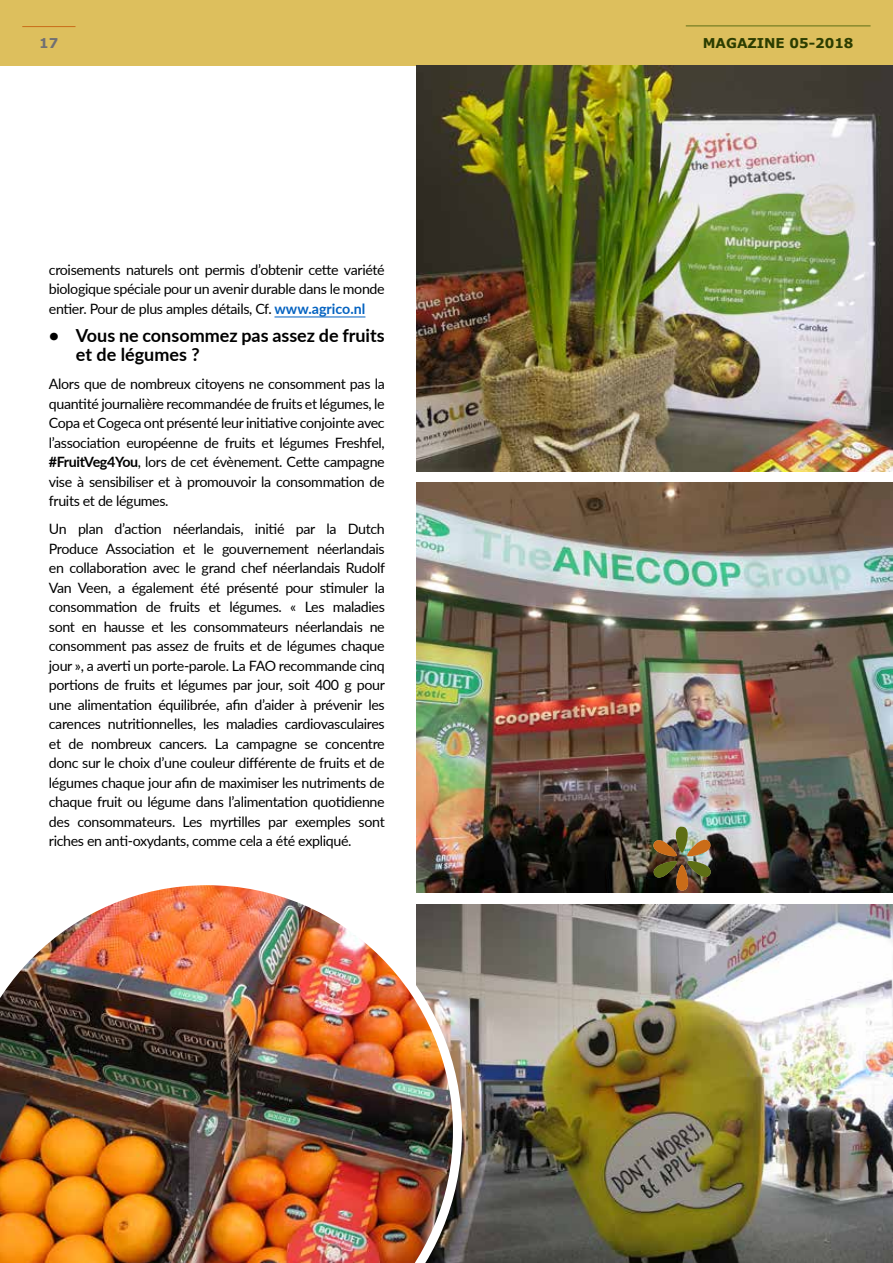
<style>
.page{position:relative;width:893px;height:1263px;background:#fff}
.page>*{position:absolute;margin:0;border:0;box-sizing:border-box;transform-origin:0 0}
.t1{font:700 18px/19.5px "Lato";color:#000}
.t2{font:14.25px/19.5px "Lato";letter-spacing:-.025em;color:#000;text-align:justify}
.t3{font:700 13.5px "Verdana";color:#2c3d00}
.t4{font:700 13.5px "Verdana";color:#717073}
.s1{font-weight:700;color:#0563c1}
.s2{font-weight:700}
</style>
<div class="page">
<div style="left:0;top:0;width:893px;height:66px;background:#ddbf5d"></div>
<hr style="left:686px;top:26px;width:184px;height:1px;background:#5e6f15">
<hr style="left:22px;top:26px;width:54px;height:1px;background:#ca6c18">
<hr style="left:274px;top:317px;width:91px;height:1px;background:#0563c1">
<img style="left:417px;top:66px;width:476px;height:405px">
<img style="left:417px;top:482px;width:476px;height:410px">
<img style="left:462px;top:904px;width:431px;height:359px">
<img style="left:0;top:876px;width:462px;height:387px">
<img style="left:652px;top:826px;width:60px;height:65px">
<svg style="left:718px;top:863px;width:5px;height:30px"></svg>
<p class="t4" style="left:39px;top:35px;width:21px">17</p>
<p class="t3" style="left:703px;top:34px;width:152px">MAGAZINE 05-2018</p>
<p class="t2" style="left:49px;top:259px;width:337px">croisements naturels ont permis d’obtenir cette variété biologique spéciale pour un avenir durable dans le monde entier. Pour de plus amples détails, Cf. <span class="s1">www.agrico.nl</span></p>
<p class="t1" style="left:76px;top:325px;width:310px;text-indent:-27px">• Vous ne consommez pas assez de fruits et de légumes ?</p>
<p class="t2" style="left:49px;top:374px;width:337px">Alors que de nombreux citoyens ne consomment pas la quantité journalière recommandée de fruits et légumes, le Copa et Cogeca ont présenté leur initiative conjointe avec l’association européenne de fruits et légumes Freshfel, <span class="s2">#FruitVeg4You</span>, lors de cet évènement. Cette campagne vise à sensibiliser et à promouvoir la consommation de fruits et de légumes.</p>
<p class="t2" style="left:49px;top:519px;width:338px">Un plan d’action néerlandais, initié par la Dutch Produce Association et le gouvernement néerlandais en collaboration avec le grand chef néerlandais Rudolf Van Veen, a également été présenté pour stimuler la consommation de fruits et légumes. « Les maladies sont en hausse et les consommateurs néerlandais ne consomment pas assez de fruits et de légumes chaque jour », a averti un porte-parole. La FAO recommande cinq portions de fruits et légumes par jour, soit 400 g pour une alimentation équilibrée, afin d’aider à prévenir les carences nutritionnelles, les maladies cardiovasculaires et de nombreux cancers. La campagne se concentre donc sur le choix d’une couleur différente de fruits et de légumes chaque jour afin de maximiser les nutriments de chaque fruit ou légume dans l’alimentation quotidienne des consommateurs. Les myrtilles par exemples sont riches en anti-oxydants, comme cela a été expliqué.</p>
</div>
